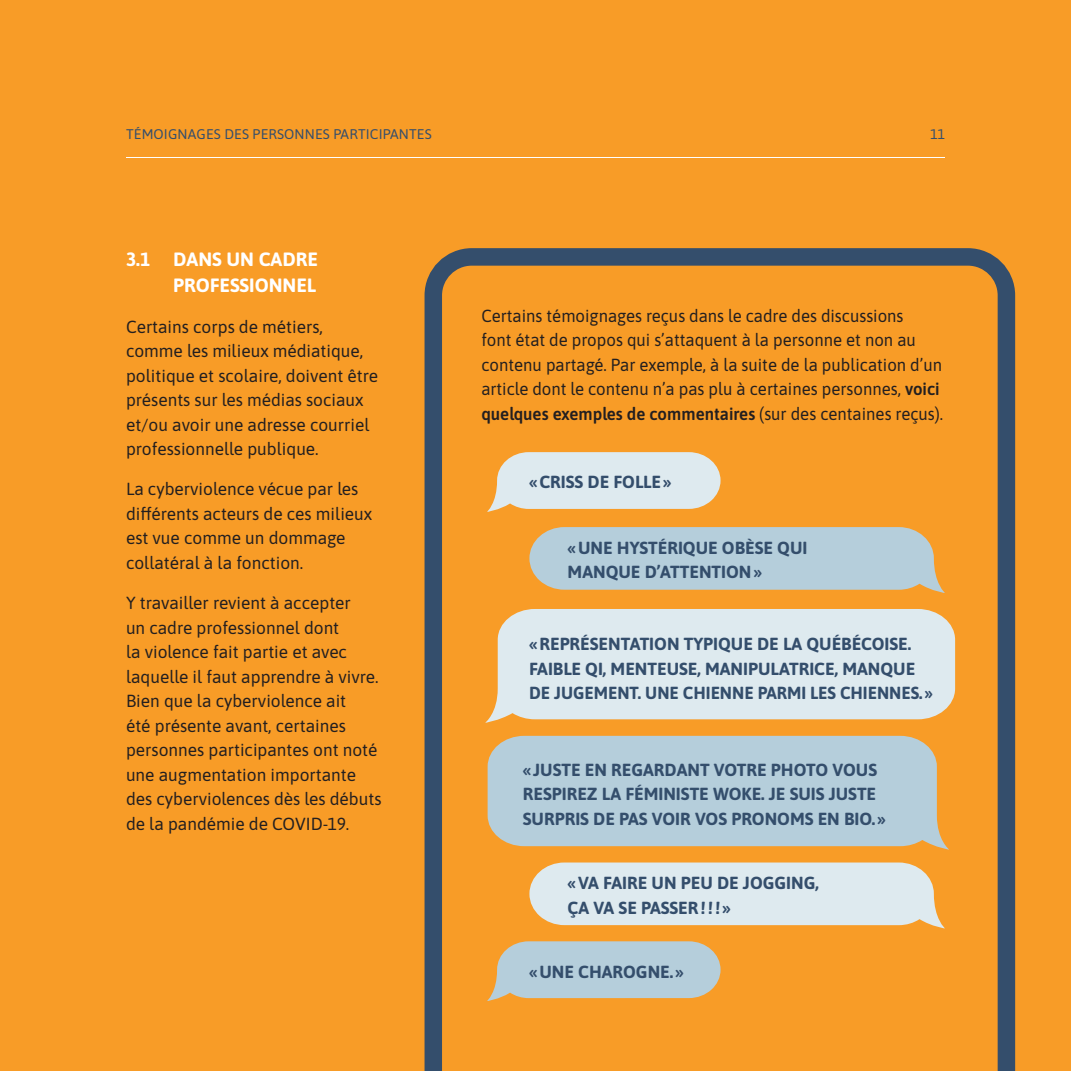
<style>
.page{position:relative;width:1071px;height:1071px;background:#f89c27}
.page>*{position:absolute;margin:0;border:0;box-sizing:border-box;transform-origin:0 0}
.Titre_3_-_jaune{font:700 19.25px/26.2px "Asap";color:#fff;text-align:right}
.texte_courant{font:17.5px/24.5px "Asap";color:#231f20}
.Titre_3_-_bleu{font:700 17.5px/24.5px "Asap";color:#344e6c}
.texte_courant-2{font:17.5px/24.5px "Asap";color:#231f20;scale:.96 1}
.t1{font:14px "Asap";letter-spacing:.01em;color:#344e6c}
.s1{font-weight:600}
</style>
<div class="page">
<hr style="left:126px;top:157px;width:819px;height:1px;background:#fff">
<svg style="left:425px;top:248px;width:590px;height:823px"></svg>
<p class="t1" style="left:126px;top:124px;width:307px">TÉMOIGNAGES DES PERSONNES PARTICIPANTES</p>
<p class="t1" style="left:930px;top:124px;width:16px">11</p>
<p class="Titre_3_-_jaune" style="left:126px;top:245px;width:194px">3.1 DANS UN CADRE<br>PROFESSIONNEL</p>
<p class="texte_courant" style="left:126px;top:313px;width:254px">Certains corps de métiers, comme les milieux médiatique, politique et scolaire, doivent être présents sur les médias sociaux et/ou avoir une adresse courriel professionnelle publique.</p>
<p class="texte_courant" style="left:126px;top:476px;width:248px">La cyberviolence vécue par les différents acteurs de ces milieux est vue comme un dommage collatéral à la fonction.</p>
<p class="texte_courant" style="left:126px;top:590px;width:257px">Y travailler revient à accepter<br>un cadre professionnel dont<br>la violence fait partie et avec laquelle il faut apprendre à vivre.<br>Bien que la cyberviolence ait<br>été présente avant, certaines personnes participantes ont noté une augmentation importante des cyberviolences dès les débuts de la pandémie de COVID-19.</p>
<p class="texte_courant-2" style="left:481px;top:303px;width:483px">Certains témoignages reçus dans le cadre des discussions<br>font état de propos qui s’attaquent à la personne et non au contenu partagé. Par exemple, à la suite de la publication d’un article dont le contenu n’a pas plu à certaines personnes, <span class="s1">voici quelques exemples de commentaires</span> (sur des centaines reçus).</p>
<p class="Titre_3_-_bleu" style="left:529px;top:469px;width:144px">«CRISS DE FOLLE»</p>
<p class="Titre_3_-_bleu" style="left:568px;top:535px;width:241px">«UNE HYSTÉRIQUE OBÈSE QUI<br>MANQUE D’ATTENTION»</p>
<p class="Titre_3_-_bleu" style="left:529px;top:631px;width:405px">«REPRÉSENTATION TYPIQUE DE LA QUÉBÉCOISE.<br>FAIBLE QI, MENTEUSE, MANIPULATRICE, MANQUE<br>DE JUGEMENT. UNE CHIENNE PARMI LES CHIENNES. »</p>
<p class="Titre_3_-_bleu" style="left:523px;top:757px;width:364px">« JUSTE EN REGARDANT VOTRE PHOTO VOUS<br>RESPIREZ LA FÉMINISTE WOKE. JE SUIS JUSTE<br>SURPRIS DE PAS VOIR VOS PRONOMS EN BIO. »</p>
<p class="Titre_3_-_bleu" style="left:568px;top:870px;width:253px">«VA FAIRE UN PEU DE JOGGING,<br>ÇA VA SE PASSER!!! »</p>
<p class="Titre_3_-_bleu" style="left:529px;top:958px;width:156px">«UNE CHAROGNE. »</p>
</div>
